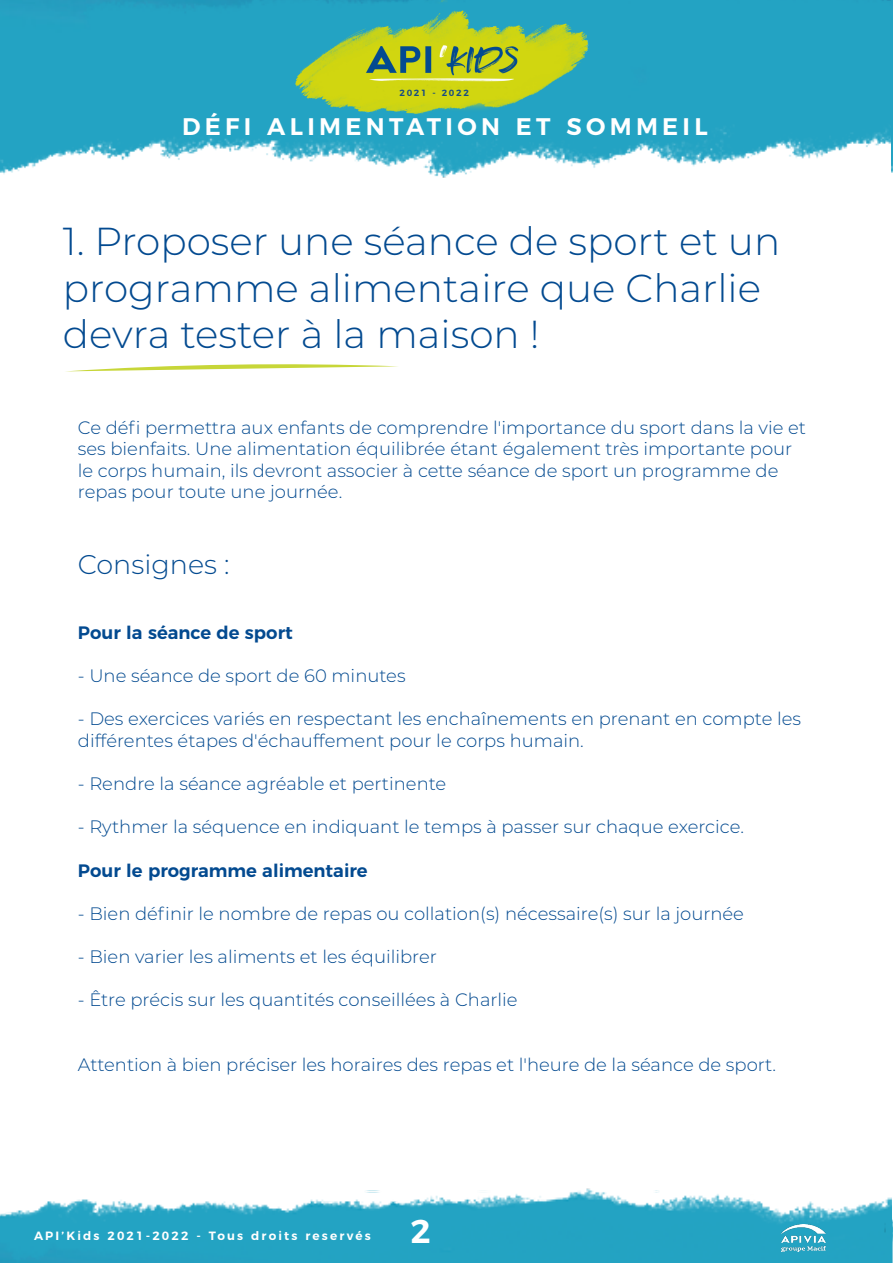
<style>
.page{position:relative;width:893px;height:1263px;background:#fff}
.page>*{position:absolute;margin:0;border:0;box-sizing:border-box;transform-origin:0 0}
.t1{font:300 39px/46.8px "Montserrat";color:#034a90}
.t2{font:600 33px "Montserrat Alternates";color:#fff}
.t3{font:300 27px "Montserrat";color:#034a90}
.t4{font:600 24px "Montserrat";letter-spacing:.18em;color:#fff}
.t5{font:300 18px/21.6px "Montserrat";color:#034a90}
.t6{font:600 18px "Montserrat";color:#034a90}
.t7{font:600 12px "Montserrat";letter-spacing:.18em;color:#fff}
.t8{font:600 9px "Montserrat";letter-spacing:.18em;color:#174b83}
</style>
<div class="page">
<img style="left:0;top:0;width:891px;height:178px">
<img style="left:295px;top:11px;width:294px;height:104px">
<img style="left:0;top:1188px;width:807px;height:75px">
<img style="left:781px;top:1225px;width:26px;height:27px">
<img style="left:891px;top:0;width:2px;height:173px">
<img style="left:807px;top:1197px;width:86px;height:66px">
<svg style="left:72px;top:364px;width:326px;height:7px"></svg>
<p class="t8" style="left:399px;top:85px;width:71px">2021 - 2022</p>
<h3 class="t4" style="left:182px;top:107px;width:527px">DÉFI ALIMENTATION ET SOMMEIL</h3>
<p class="t1" style="left:63px;top:216px;width:719px">1. Proposer une séance de sport et un programme alimentaire que Charlie devra tester à la maison !</p>
<p class="t5" style="left:78px;top:416px;width:730px">Ce défi permettra aux enfants de comprendre l'importance du sport dans la vie et ses bienfaits. Une alimentation équilibrée étant également très importante pour le corps humain, ils devront associer à cette séance de sport un programme de repas pour toute une journée.</p>
<p class="t3" style="left:78px;top:546px;width:153px">Consignes :</p>
<p class="t6" style="left:78px;top:618px;width:216px">Pour la séance de sport</p>
<p class="t5" style="left:78px;top:664px;width:329px">- Une séance de sport de 60 minutes</p>
<p class="t5" style="left:78px;top:707px;width:725px">- Des exercices variés en respectant les enchaînements en prenant en compte les différentes étapes d'échauffement pour le corps humain.</p>
<p class="t5" style="left:78px;top:772px;width:370px">- Rendre la séance agréable et pertinente</p>
<p class="t5" style="left:78px;top:815px;width:668px">- Rythmer la séquence en indiquant le temps à passer sur chaque exercice.</p>
<p class="t6" style="left:78px;top:855px;width:291px">Pour le programme alimentaire</p>
<p class="t5" style="left:78px;top:902px;width:668px">- Bien définir le nombre de repas ou collation(s) nécessaire(s) sur la journée</p>
<p class="t5" style="left:78px;top:945px;width:361px">- Bien varier les aliments et les équilibrer</p>
<p class="t5" style="left:78px;top:988px;width:441px">- Être précis sur les quantités conseillées à Charlie</p>
<p class="t5" style="left:78px;top:1053px;width:700px">Attention à bien préciser les horaires des repas et l'heure de la séance de sport.</p>
<p class="t7" style="left:34px;top:1226px;width:338px">API’Kids 2021-2022 - Tous droits reservés</p>
<p class="t2" style="left:410px;top:1204px;width:22px">2</p>
</div>
